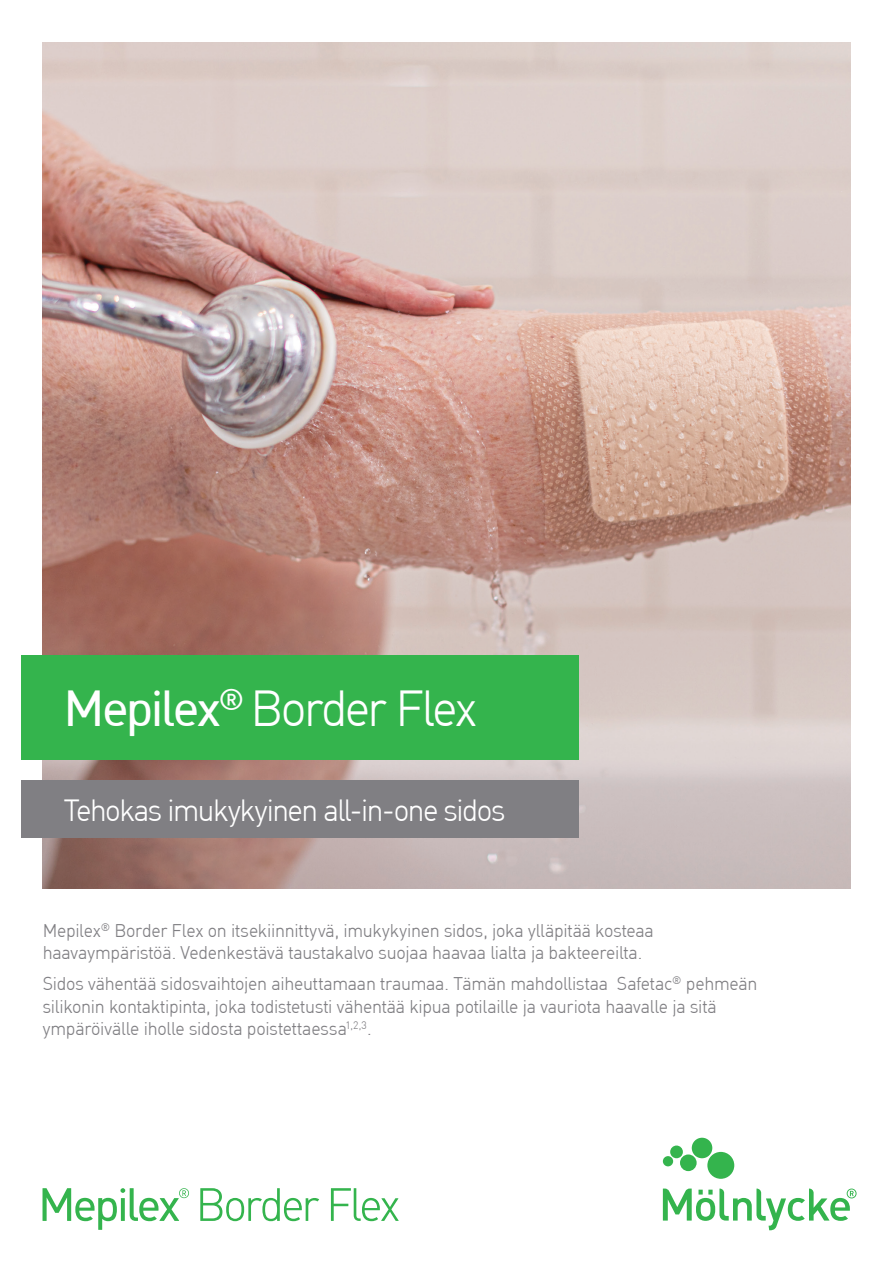
<style>
.page{position:relative;width:893px;height:1263px;background:#fff}
.page>*{position:absolute;margin:0;border:0;box-sizing:border-box;transform-origin:0 0}
.t1{font:300 49.5px "Molnlycke Din";letter-spacing:-.05em;color:#fff}
.t2{font:300 30px "Molnlycke Din";letter-spacing:-.045em;color:#fff}
.Body_bullets_large{font:300 18px/22.5px "Molnlycke Din";letter-spacing:-.015em;color:#807f83}
.s1{font-weight:400}
</style>
<div class="page">
<img style="left:43px;top:43px;width:807px;height:846px">
<div style="left:21px;top:655px;width:557px;height:104px;background:#34b44d"></div>
<div style="left:21px;top:781px;width:557px;height:57px;background:#807f83"></div>
<svg style="left:200px;top:1188px;width:119px;height:33px"></svg>
<svg style="left:331px;top:1188px;width:68px;height:33px"></svg>
<svg style="left:43px;top:1188px;width:146px;height:42px"></svg>
<svg style="left:663px;top:1138px;width:194px;height:92px"></svg>
<p class="t1" style="left:64px;top:681px;width:415px"><span class="s1">Mepilex</span><sup>®</sup> Border Flex</p>
<p class="t2" style="left:64px;top:794px;width:443px">Tehokas imukykyinen all-in-one sidos</p>
<p class="Body_bullets_large" style="left:43px;top:919px;width:613px">Mepilex<sup>®</sup> Border Flex on itsekiinnittyvä, imukykyinen sidos, joka ylläpitää kosteaa haavaympäristöä. Vedenkestävä taustakalvo suojaa haavaa lialta ja bakteereilta.</p>
<p class="Body_bullets_large" style="left:43px;top:973px;width:716px">Sidos vähentää sidosvaihtojen aiheuttamaan traumaa. Tämän mahdollistaa Safetac<sup>®</sup> pehmeän silikonin kontaktipinta, joka todistetusti vähentää kipua potilaille ja vauriota haavalle ja sitä ympäröivälle iholle sidosta poistettaessa<sup>1,2,3</sup>.</p>
</div>
